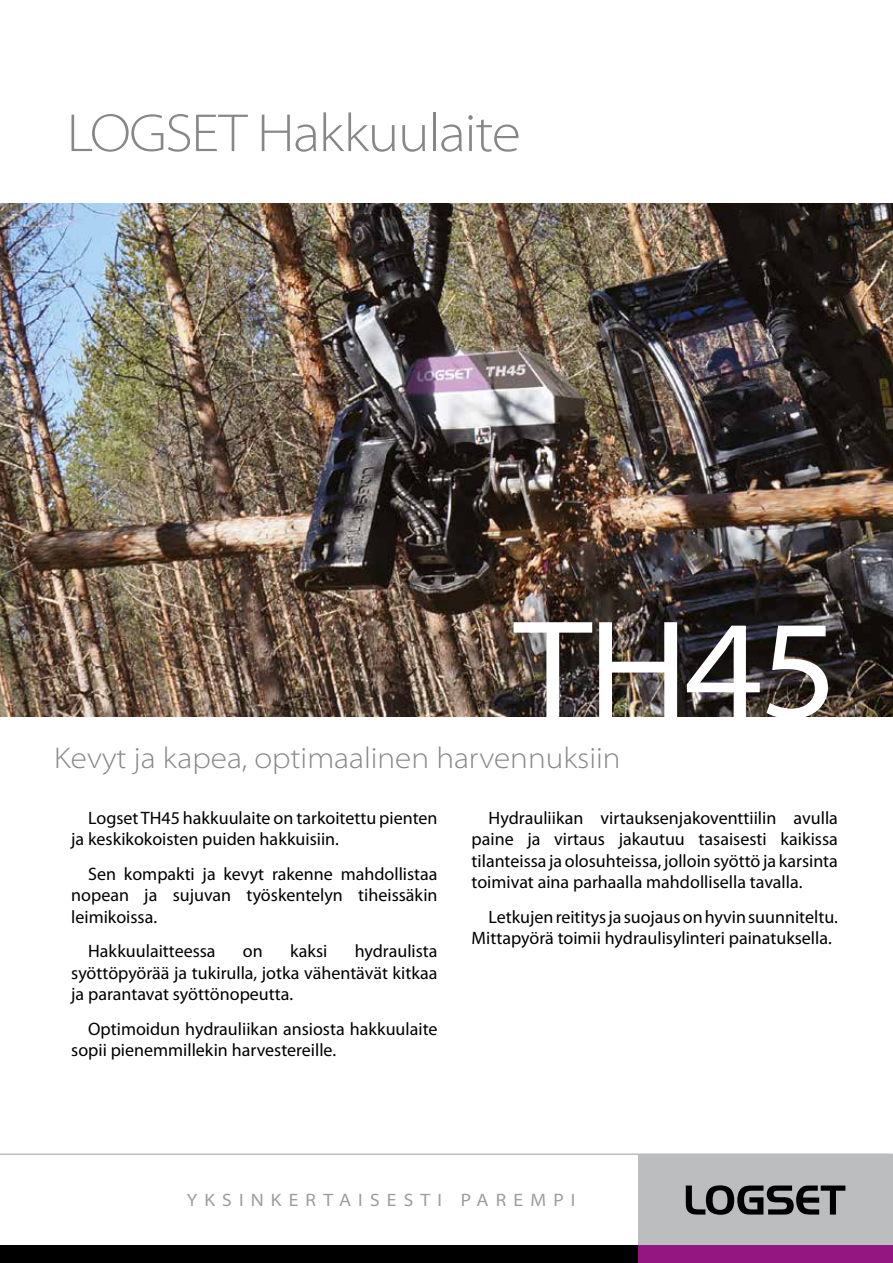
<style>
.page{position:relative;width:893px;height:1263px;background:#fff}
.page>*{position:absolute;margin:0;border:0;box-sizing:border-box;transform-origin:0 0}
.t1{font:semi-expanded 141px "Myriad Pro";color:#fff}
.t2{font:300 semi-expanded 54px "Myriad Pro";letter-spacing:-.025em;color:#868786}
.t3{font:300 semi-expanded 30px "Myriad Pro";color:#868786}
.t4{font:18px/21.6px "Myriad Pro";color:#000}
.t5{font:semi-expanded 18px "Myriad Pro";letter-spacing:.4em;color:#9c9c9d}
</style>
<div class="page">
<img style="left:0;top:204px;width:893px;height:512px">
<div style="left:638px;top:1154px;width:255px;height:92px;background:#bcbdbf"></div>
<svg style="left:686px;top:1185px;width:159px;height:30px"></svg>
<div style="left:0;top:1246px;width:638px;height:17px;background:#000"></div>
<div style="left:638px;top:1246px;width:255px;height:17px;background:#941680"></div>
<hr style="left:0;top:1153px;width:892px;height:2px;background:#bcbdbf">
<h2 class="t2" style="left:67px;top:103px;width:456px">LOGSET Hakkuulaite</h2>
<h1 class="t1" style="left:514px;top:592px;width:325px">TH45</h1>
<h3 class="t3" style="left:54px;top:742px;width:568px">Kevyt ja kapea, optimaalinen harvennuksiin</h3>
<p class="t4" style="left:71px;top:806px;width:368px;text-indent:17px">Logset TH45 hakkuulaite on tarkoitettu pienten ja keskikokoisten puiden hakkuisiin.</p>
<p class="t4" style="left:71px;top:862px;width:368px;text-align:justify;text-indent:17px">Sen kompakti ja kevyt rakenne mahdollistaa nopean ja sujuvan työskentelyn tiheissäkin leimikoissa.</p>
<p class="t4" style="left:88px;top:940px;width:129px">Hakkuulaitteessa</p>
<p class="t4" style="left:243px;top:940px;width:21px">on</p>
<p class="t4" style="left:290px;top:940px;width:39px">kaksi</p>
<p class="t4" style="left:71px;top:940px;width:368px;text-align:justify;text-indent:283px">hydraulista syöttöpyörää ja tukirulla, jotka vähentävät kitkaa ja parantavat syöttönopeutta.</p>
<p class="t4" style="left:71px;top:1017px;width:368px;text-indent:17px">Optimoidun hydrauliikan ansiosta hakkuulaite sopii pienemmillekin harvestereille.</p>
<p class="t4" style="left:472px;top:806px;width:368px;text-align:justify;text-indent:17px">Hydrauliikan virtauksenjakoventtiilin avulla paine ja virtaus jakautuu tasaisesti kaikissa tilanteissa ja olosuhteissa, jolloin syöttö ja karsinta toimivat aina parhaalla mahdollisella tavalla.</p>
<p class="t4" style="left:472px;top:906px;width:368px;text-indent:17px">Letkujen reititys ja suojaus on hyvin suunniteltu.<br>Mittapyörä toimii hydraulisylinteri painatuksella.</p>
<p class="t5" style="left:187px;top:1190px;width:390px">YKSINKERTAISESTI PAREMPI</p>
</div>
